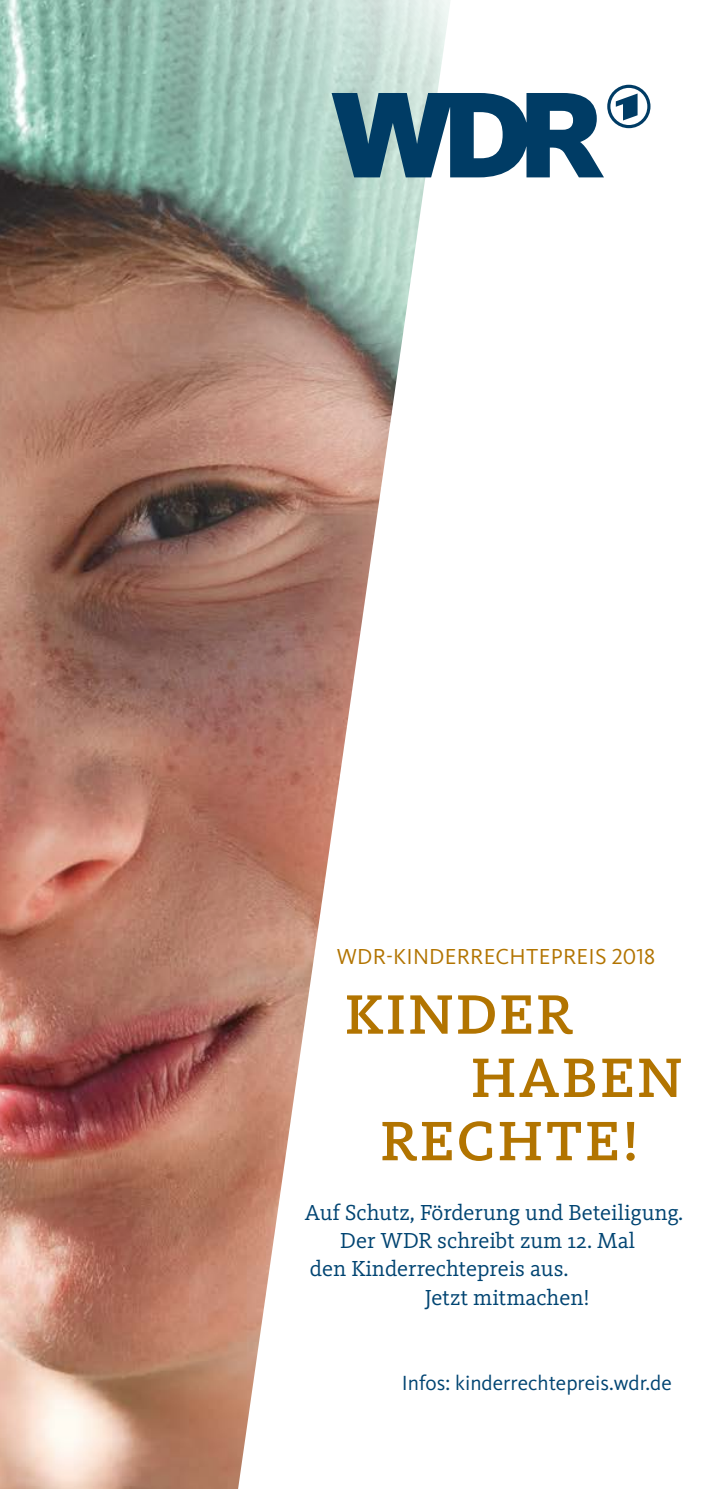
<style>
.page{position:relative;width:709px;height:1489px;background:#fff}
.page>*{position:absolute;margin:0;border:0;box-sizing:border-box;transform-origin:0 0}
.t1{font:500 57.5px "WDR Slab";letter-spacing:.05em;color:#b27400}
.t2{font:22.5px "WDR Slab";color:#004472}
.t3{font:22.5px "WDR Sans";letter-spacing:.01em;color:#b27400}
.t4{font:21.25px "WDR Sans";color:#004472}
</style>
<div class="page">
<img style="left:0;top:0;width:451px;height:1488px">
<svg style="left:331px;top:85px;width:319px;height:92px"></svg>
<p class="t3" style="left:337px;top:943px;width:320px">WDR-KINDERRECHTEPREIS 2018</p>
<h1 class="t1" style="left:345px;top:979px;width:229px">KINDER</h1>
<h1 class="t1" style="left:471px;top:1043px;width:212px">HABEN</h1>
<h1 class="t1" style="left:380px;top:1106px;width:260px">RECHTE!</h1>
<p class="t2" style="left:305px;top:1198px;width:380px">Auf Schutz, Förderung und Beteiligung.</p>
<p class="t2" style="left:340px;top:1226px;width:296px">Der WDR schreibt zum 12. Mal</p>
<p class="t2" style="left:310px;top:1255px;width:260px">den Kinderrechtepreis aus.</p>
<p class="t2" style="left:425px;top:1283px;width:166px">Jetzt mitmachen!</p>
<p class="t4" style="left:402px;top:1369px;width:271px">Infos: kinderrechtepreis.wdr.de</p>
</div>
